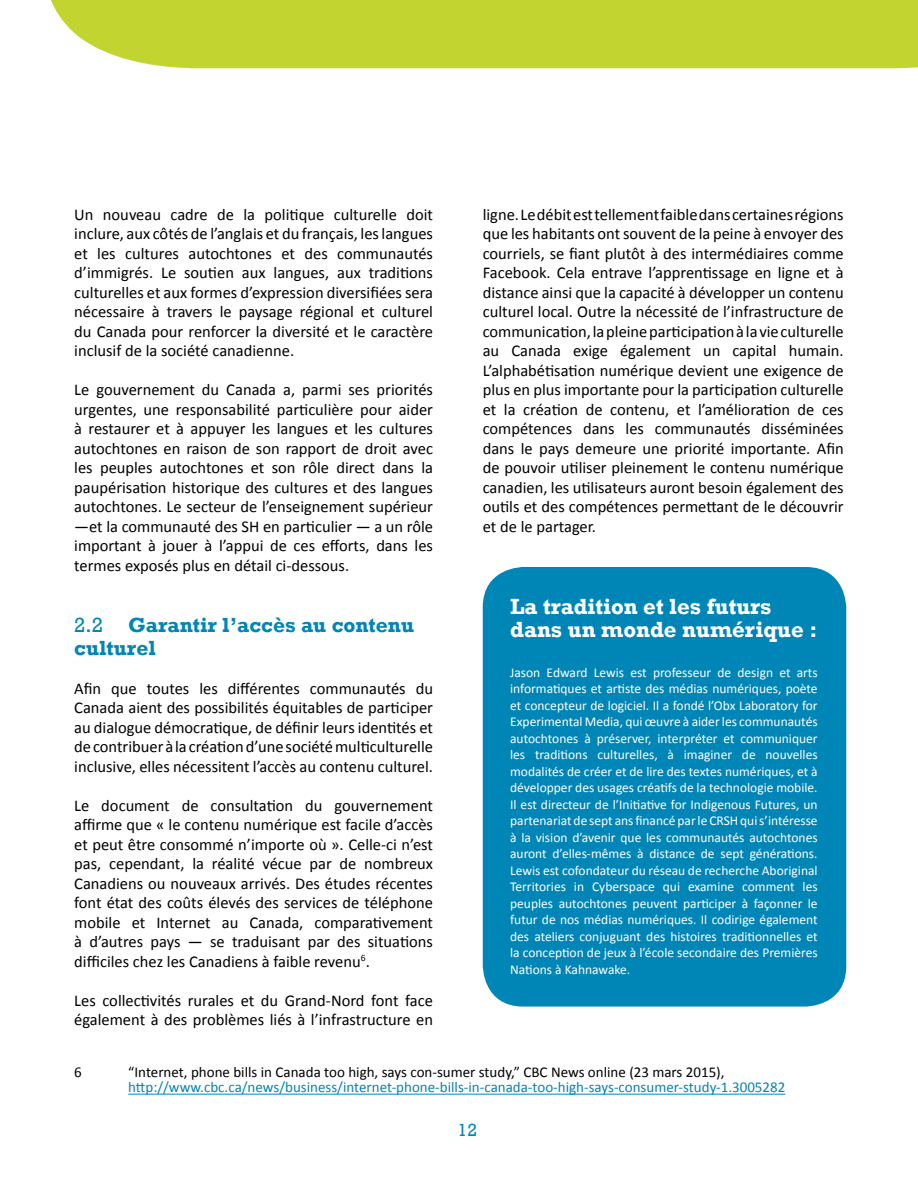
<style>
.page{position:relative;width:918px;height:1188px;background:#fff}
.page>*{position:absolute;margin:0;border:0;box-sizing:border-box;transform-origin:0 0}
.t1{font:700 22.5px/22.5px "Rockwell";color:#fff}
.t2{font:700 21px/22.5px "Rockwell";color:#0085b7}
.t3{font:18px "Rockwell";color:#0085b7}
.t4{font:16.5px/19.5px "Calibri";color:#000101;text-align:justify}
.t5{font:15px "Calibri";color:#0086b8}
.t6{font:15px "Calibri";color:#000}
.t7{font:13.5px/16.5px "Calibri";color:#fff;text-align:justify}
.s1{font-weight:400}
</style>
<div class="page">
<div style="left:51px;top:0;width:867px;height:68px;background:#c1d42f"></div>
<div style="left:483px;top:567px;width:363px;height:440px;background:#0085b7;border-radius:40px"></div>
<hr style="left:128px;top:1094px;width:657px;height:1px;background:#0086b8">
<p class="t4" style="left:74px;top:205px;width:360px">Un nouveau cadre de la politique culturelle doit inclure, aux côtés de l’anglais et du français, les langues et les cultures autochtones et des communautés d’immigrés. Le soutien aux langues, aux traditions culturelles et aux formes d’expression diversifiées sera nécessaire à travers le paysage régional et culturel du Canada pour renforcer la diversité et le caractère inclusif de la société canadienne.</p>
<p class="t4" style="left:74px;top:380px;width:360px">Le gouvernement du Canada a, parmi ses priorités urgentes, une responsabilité particulière pour aider à restaurer et à appuyer les langues et les cultures autochtones en raison de son rapport de droit avec les peuples autochtones et son rôle direct dans la paupérisation historique des cultures et des langues autochtones. Le secteur de l’enseignement supérieur —et la communauté des SH en particulier — a un rôle important à jouer à l’appui de ces efforts, dans les termes exposés plus en détail ci-dessous.</p>
<p class="t2" style="left:74px;top:614px;width:341px"><span class="s1">2.2</span> Garantir l’accès au contenu culturel</p>
<p class="t4" style="left:74px;top:679px;width:360px">Afin que toutes les différentes communautés du Canada aient des possibilités équitables de participer au dialogue démocratique, de définir leurs identités et de contribuer à la création d’une société multiculturelle inclusive, elles nécessitent l’accès au contenu culturel.</p>
<p class="t4" style="left:74px;top:796px;width:360px">Le document de consultation du gouvernement affirme que « le contenu numérique est facile d’accès et peut être consommé n’importe où ». Celle-ci n’est pas, cependant, la réalité vécue par de nombreux Canadiens ou nouveaux arrivés. Des études récentes font état des coûts élevés des services de téléphone mobile et Internet au Canada, comparativement à d’autres pays — se traduisant par des situations difficiles chez les Canadiens à faible revenu<sup>6</sup>.</p>
<p class="t4" style="left:74px;top:991px;width:360px">Les collectivités rurales et du Grand-Nord font face également à des problèmes liés à l’infrastructure en</p>
<p class="t4" style="left:483px;top:205px;width:362px">ligne. Le débit est tellement faible dans certaines régions que les habitants ont souvent de la peine à envoyer des courriels, se fiant plutôt à des intermédiaires comme Facebook. Cela entrave l’apprentissage en ligne et à distance ainsi que la capacité à développer un contenu culturel local. Outre la nécessité de l’infrastructure de communication, la pleine participation à la vie culturelle au Canada exige également un capital humain.<br>L’alphabétisation numérique devient une exigence de plus en plus importante pour la participation culturelle et la création de contenu, et l’amélioration de ces compétences dans les communautés disséminées dans le pays demeure une priorité importante. Afin de pouvoir utiliser pleinement le contenu numérique canadien, les utilisateurs auront besoin également des outils et des compétences permettant de le découvrir et de le partager.</p>
<h1 class="t1" style="left:510px;top:596px;width:309px">La tradition et les futurs dans un monde numérique :</h1>
<p class="t7" style="left:510px;top:664px;width:309px">Jason Edward Lewis est professeur de design et arts informatiques et artiste des médias numériques, poète et concepteur de logiciel. Il a fondé l’Obx Laboratory for Experimental Media, qui œuvre à aider les communautés autochtones à préserver, interpréter et communiquer les traditions culturelles, à imaginer de nouvelles modalités de créer et de lire des textes numériques, et à développer des usages créatifs de la technologie mobile.<br>Il est directeur de l’Initiative for Indigenous Futures, un partenariat de sept ans financé par le CRSH qui s’intéresse à la vision d’avenir que les communautés autochtones auront d’elles-mêmes à distance de sept générations.<br>Lewis est cofondateur du réseau de recherche Aboriginal Territories in Cyberspace qui examine comment les peuples autochtones peuvent participer à façonner le futur de nos médias numériques. Il codirige également des ateliers conjuguant des histoires traditionnelles et la conception de jeux à l’école secondaire des Premières Nations à Kahnawake.</p>
<p class="t6" style="left:74px;top:1063px;width:9px">6</p>
<p class="t6" style="left:128px;top:1063px;width:598px">“Internet, phone bills in Canada too high, says con-sumer study,” CBC News online (23 mars 2015),</p>
<p class="t5" style="left:128px;top:1078px;width:659px">http://www.cbc.ca/news/business/internet-phone-bills-in-canada-too-high-says-consumer-study-1.3005282</p>
<p class="t3" style="left:458px;top:1119px;width:21px">12</p>
</div>
